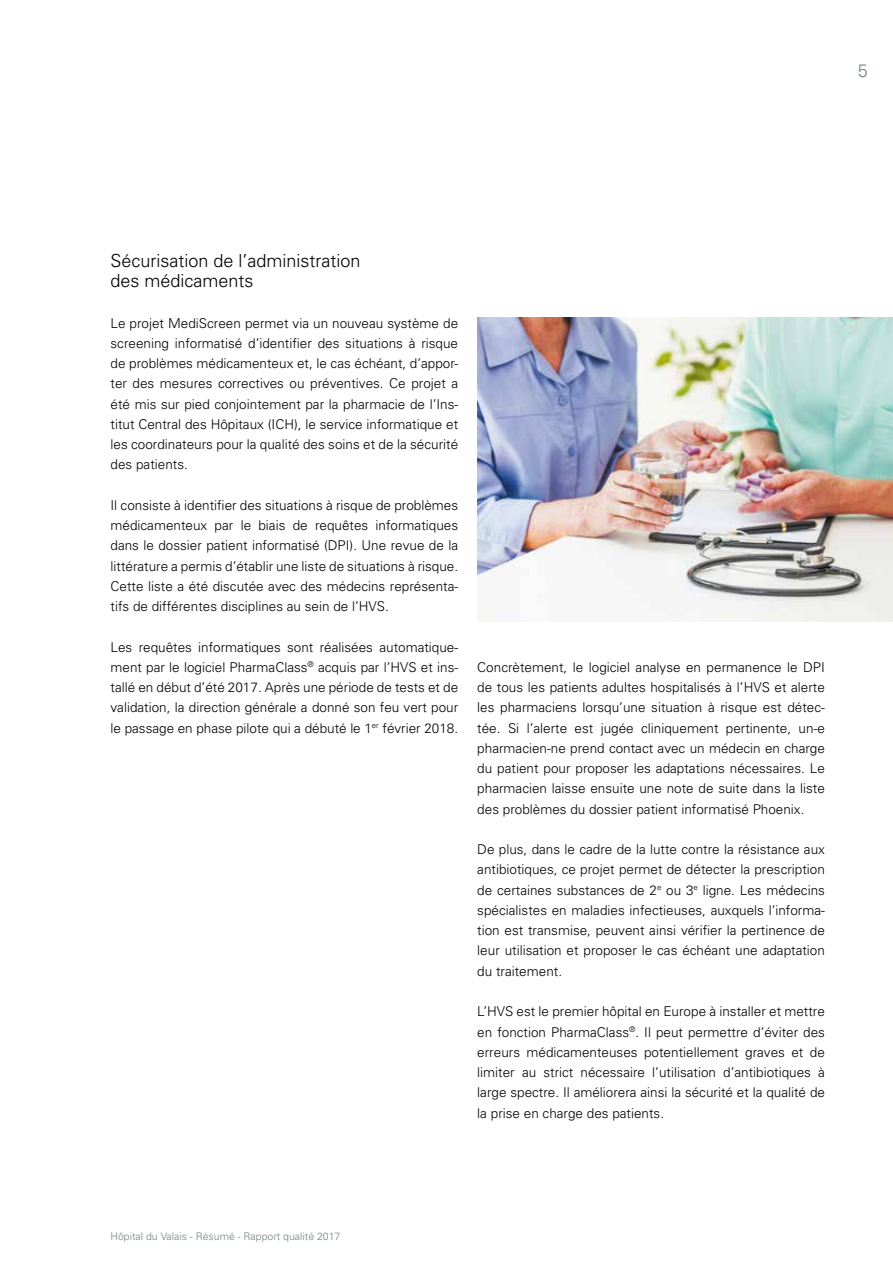
<style>
.page{position:relative;width:893px;height:1263px;background:#fff}
.page>*{position:absolute;margin:0;border:0;box-sizing:border-box;transform-origin:0 0}
.t1{font:300 18px/20.2px "Univers";color:#000}
.t2{font:300 18px "Univers";color:#768187}
.t3{font:300 13.5px/20.2px "Univers";color:#000;text-align:justify}
.t4{font:300 10.5px "Univers";color:#768187}
</style>
<div class="page">
<img style="left:477px;top:317px;width:416px;height:304px">
<h1 class="t2" style="left:858px;top:60px;width:12px">5</h1>
<h1 class="t1" style="left:111px;top:250px;width:252px">Sécurisation de l’administration des médicaments</h1>
<p class="t3" style="left:111px;top:312px;width:349px">Le projet MediScreen permet via un nouveau système de screening informatisé d’identifier des situations à risque de problèmes médicamenteux et, le cas échéant, d’appor&shy;ter des mesures correctives ou préventives. Ce projet a été mis sur pied conjointement par la pharmacie de l’Ins&shy;titut Central des Hôpitaux (ICH), le service informatique et les coordinateurs pour la qualité des soins et de la sécurité des patients.</p>
<p class="t3" style="left:111px;top:495px;width:349px">Il consiste à identifier des situations à risque de problèmes médicamenteux par le biais de requêtes informatiques dans le dossier patient informatisé (DPI). Une revue de la littérature a permis d’établir une liste de situations à risque.<br>Cette liste a été discutée avec des médecins représenta&shy;tifs de différentes disciplines au sein de l’HVS.</p>
<p class="t3" style="left:111px;top:636px;width:349px">Les requêtes informatiques sont réalisées automatique&shy;ment par le logiciel PharmaClass<sup>®</sup> acquis par l’HVS et ins&shy;tallé en début d’été 2017. Après une période de tests et de validation, la direction générale a donné son feu vert pour le passage en phase pilote qui a débuté le 1<sup>er</sup> février 2018.</p>
<p class="t3" style="left:477px;top:657px;width:349px">Concrètement, le logiciel analyse en permanence le DPI de tous les patients adultes hospitalisés à l’HVS et alerte les pharmaciens lorsqu’une situation à risque est détec&shy;tée. Si l’alerte est jugée cliniquement pertinente, un-e pharmacien-ne prend contact avec un médecin en charge du patient pour proposer les adaptations nécessaires. Le pharmacien laisse ensuite une note de suite dans la liste des problèmes du dossier patient informatisé Phoenix.</p>
<p class="t3" style="left:477px;top:839px;width:349px">De plus, dans le cadre de la lutte contre la résistance aux antibiotiques, ce projet permet de détecter la prescription de certaines substances de 2<sup>e</sup> ou 3<sup>e</sup> ligne. Les médecins spécialistes en maladies infectieuses, auxquels l’informa&shy;tion est transmise, peuvent ainsi vérifier la pertinence de leur utilisation et proposer le cas échéant une adaptation du traitement.</p>
<p class="t3" style="left:477px;top:1001px;width:349px">L’HVS est le premier hôpital en Europe à installer et mettre en fonction PharmaClass<sup>®</sup>. Il peut permettre d’éviter des erreurs médicamenteuses potentiellement graves et de limiter au strict nécessaire l’utilisation d’antibiotiques à large spectre. Il améliorera ainsi la sécurité et la qualité de la prise en charge des patients.</p>
<p class="t4" style="left:111px;top:1230px;width:231px">Hôpital du Valais - Résumé - Rapport qualité 2017</p>
</div>
